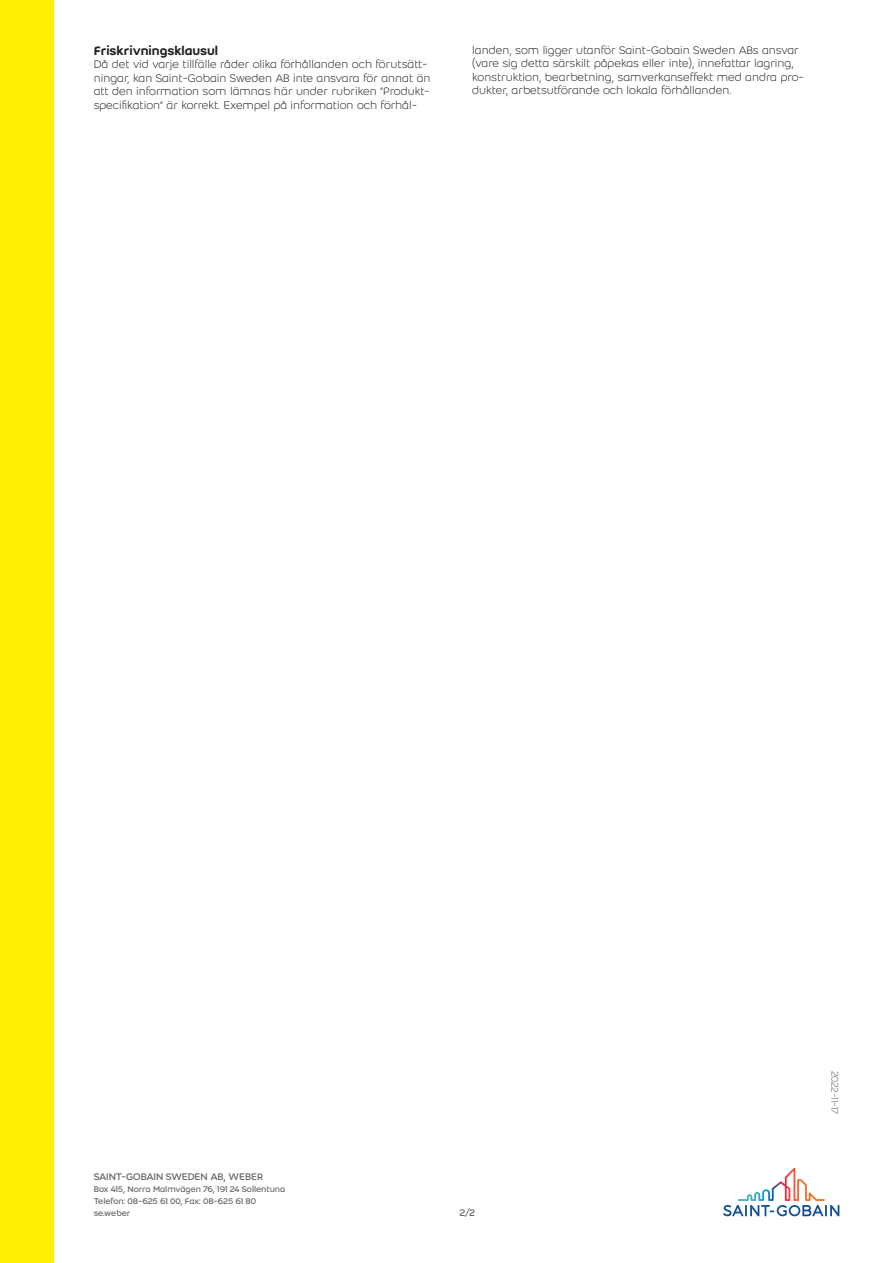
<style>
.page{position:relative;width:893px;height:1263px;background:#fff}
.page>*{position:absolute;margin:0;border:0;box-sizing:border-box;transform-origin:0 0}
.Second_header{font:500 13.5px "Weber";color:#231f20}
.Body_text{font:300 12px/13.5px "Weber";color:#231f20}
.t1{font:10.5px "Weber";letter-spacing:-.01em;color:#636366}
.Last_modification_da{font:300 10.5px "Weber";letter-spacing:-.01em;color:#636366}
.t2{font:9px/12px "Weber";letter-spacing:-.005em;color:#636366}
</style>
<div class="page">
<div style="left:0;top:0;width:54px;height:1263px;background:#fff101"></div>
<svg style="left:723px;top:1168px;width:116px;height:48px"></svg>
<p class="Second_header" style="left:94px;top:41px;width:126px">Friskrivningsklausul</p>
<p class="Body_text" style="left:94px;top:57px;width:338px">Då det vid varje tillfälle råder olika förhållanden och förutsätt&shy;ningar, kan Saint-Gobain Sweden AB inte ansvara för annat än att den information som lämnas här under rubriken ”Produkt&shy;specifikation” är korrekt. Exempel på information och förhål-</p>
<p class="Body_text" style="left:472px;top:43px;width:333px">landen, som ligger utanför Saint-Gobain Sweden ABs ansvar (vare sig detta särskilt påpekas eller inte), innefattar lagring, konstruktion, bearbetning, samverkanseffekt med andra pro&shy;dukter, arbetsutförande och lokala förhållanden.</p>
<p class="t1" style="left:94px;top:1169px;width:171px">SAINT-GOBAIN SWEDEN AB, WEBER</p>
<p class="t2" style="left:94px;top:1183px;width:193px">Box 415, Norra Malmvägen 76, 191 24 Sollentuna<br>Telefon: 08-625 61 00, Fax: 08-625 61 80 se.weber</p>
<p class="t1" style="left:459px;top:1205px;width:17px">2/2</p>
<p class="Last_modification_da" style="left:842px;top:1071px;width:45px;rotate:90deg">2022-11-17</p>
</div>
